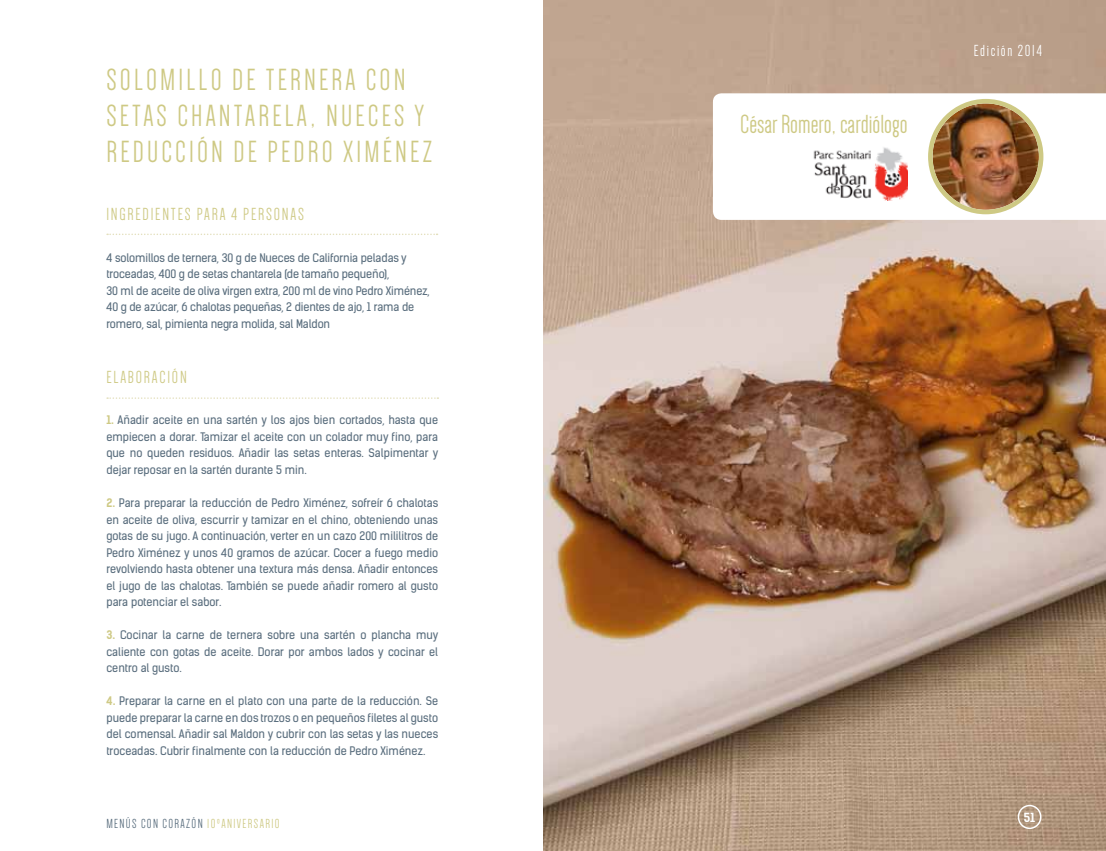
<style>
.page{position:relative;width:1106px;height:851px;background:#fff}
.page>*{position:absolute;margin:0;border:0;box-sizing:border-box;transform-origin:0 0}
.t1{font:31.5px "Dense";color:#cec984}
.t2{font:27px "Dense";color:#cec984}
.t3{font:18px "Dense";letter-spacing:.1em;color:#cec984}
.t4{font:16.5px "Dense";letter-spacing:.1em;color:#fff}
.t5{font:13.5px "Dense";letter-spacing:.1em;color:#5a6e7e}
.t6{font:700 12px "Kelson Sans";color:#fff}
.t7{font:11.25px/16.5px "Kelson Sans";letter-spacing:-.01em;color:#5a6e7e;text-align:justify}
.s1{font-weight:700;color:#cec984}
.s2{color:#cec984}
</style>
<div class="page">
<img style="left:543px;top:0;width:563px;height:850px">
<svg style="left:107px;top:233px;width:330px;height:2px"></svg>
<svg style="left:107px;top:397px;width:331px;height:2px"></svg>
<div style="left:1017px;top:804px;width:24px;height:24px;border:2px solid #fff;border-radius:50%"></div>
<svg style="left:713px;top:93px;width:393px;height:127px"></svg>
<img style="left:932px;top:103px;width:106px;height:107px;border-radius:53px">
<div style="left:928px;top:99px;width:115px;height:115px;border:4px solid #cec984;border-radius:50%"></div>
<img style="left:804px;top:140px;width:103px;height:60px">
<h1 class="t1" style="left:106px;top:64px;width:27px">SOLOMILLO</h1>
<h1 class="t1" style="left:232px;top:64px;width:48px">DE TERNERA</h1>
<h1 class="t1" style="left:366px;top:64px;width:14px">CON</h1>
<h1 class="t1" style="left:106px;top:100px;width:13px">SETAS</h1>
<h1 class="t1" style="left:177px;top:100px;width:14px">CHANTARELA</h1>
<h1 class="t1" style="left:310px;top:100px;width:30px">, NUECES</h1>
<h1 class="t1" style="left:414px;top:100px;width:10px">Y</h1>
<h1 class="t1" style="left:106px;top:136px;width:14px">REDUCCIÓN</h1>
<h1 class="t1" style="left:233px;top:136px;width:48px">DE PEDRO</h1>
<h1 class="t1" style="left:343px;top:136px;width:90px">XIM ÉNEZ</h1>
<h3 class="t3" style="left:106px;top:205px;width:13px">INGREDIENTES</h3>
<h3 class="t3" style="left:197px;top:205px;width:109px">PARA 4 PERSONAS</h3>
<p class="t7" style="left:106px;top:249px;width:325px;text-align:left">4 solomillos de ternera, 30 g de Nueces de California peladas y troceadas, 400 g de setas chantarela (de tamaño pequeño),<br>30 ml de aceite de oliva virgen extra, 200 ml de vino Pedro Ximénez, 40 g de azúcar, 6 chalotas pequeñas, 2 dientes de ajo, 1 rama de romero, sal, pimienta negra molida, sal Maldon</p>
<h3 class="t3" style="left:106px;top:368px;width:15px">ELABORACI</h3>
<h3 class="t3" style="left:172px;top:368px;width:15px">ÓN</h3>
<p class="t7" style="left:106px;top:412px;width:333px"><span class="s1">1.</span> Añadir aceite en una sartén y los ajos bien cortados, hasta que empiecen a dorar. Tamizar el aceite con un colador muy fino, para que no queden residuos. Añadir las setas enteras. Salpimentar y dejar reposar en la sartén durante 5 min.</p>
<p class="t7" style="left:106px;top:494px;width:333px"><span class="s1">2.</span> Para preparar la reducción de Pedro Ximénez, sofreír 6 chalotas en aceite de oliva, escurrir y tamizar en el chino, obteniendo unas gotas de su jugo. A continuación, verter en un cazo 200 mililitros de Pedro Ximénez y unos 40 gramos de azúcar. Cocer a fuego medio revolviendo hasta obtener una textura más densa. Añadir entonces el jugo de las chalotas. También se puede añadir romero al gusto para potenciar el sabor.</p>
<p class="t7" style="left:106px;top:626px;width:333px"><span class="s1">3.</span> Cocinar la carne de ternera sobre una sartén o plancha muy caliente con gotas de aceite. Dorar por ambos lados y cocinar el centro al gusto.</p>
<p class="t7" style="left:106px;top:692px;width:333px"><span class="s1">4.</span> Preparar la carne en el plato con una parte de la reducción. Se puede preparar la carne en dos trozos o en pequeños filetes al gusto del comensal. Añadir sal Maldon y cubrir con las setas y las nueces troceadas. Cubrir finalmente con la reducción de Pedro Ximénez.</p>
<h2 class="t2" style="left:740px;top:111px;width:169px">CÉSAR ROMERO, CARDIÓLOGO</h2>
<h3 class="t4" style="left:973px;top:43px;width:70px">EDICIÓN 2014</h3>
<p class="t5" style="left:106px;top:816px;width:175px">MENÚS CON CORAZÓN <span class="s2">10ºANIVERSARIO</span></p>
<p class="t6" style="left:1023px;top:809px;width:13px">51</p>
</div>
